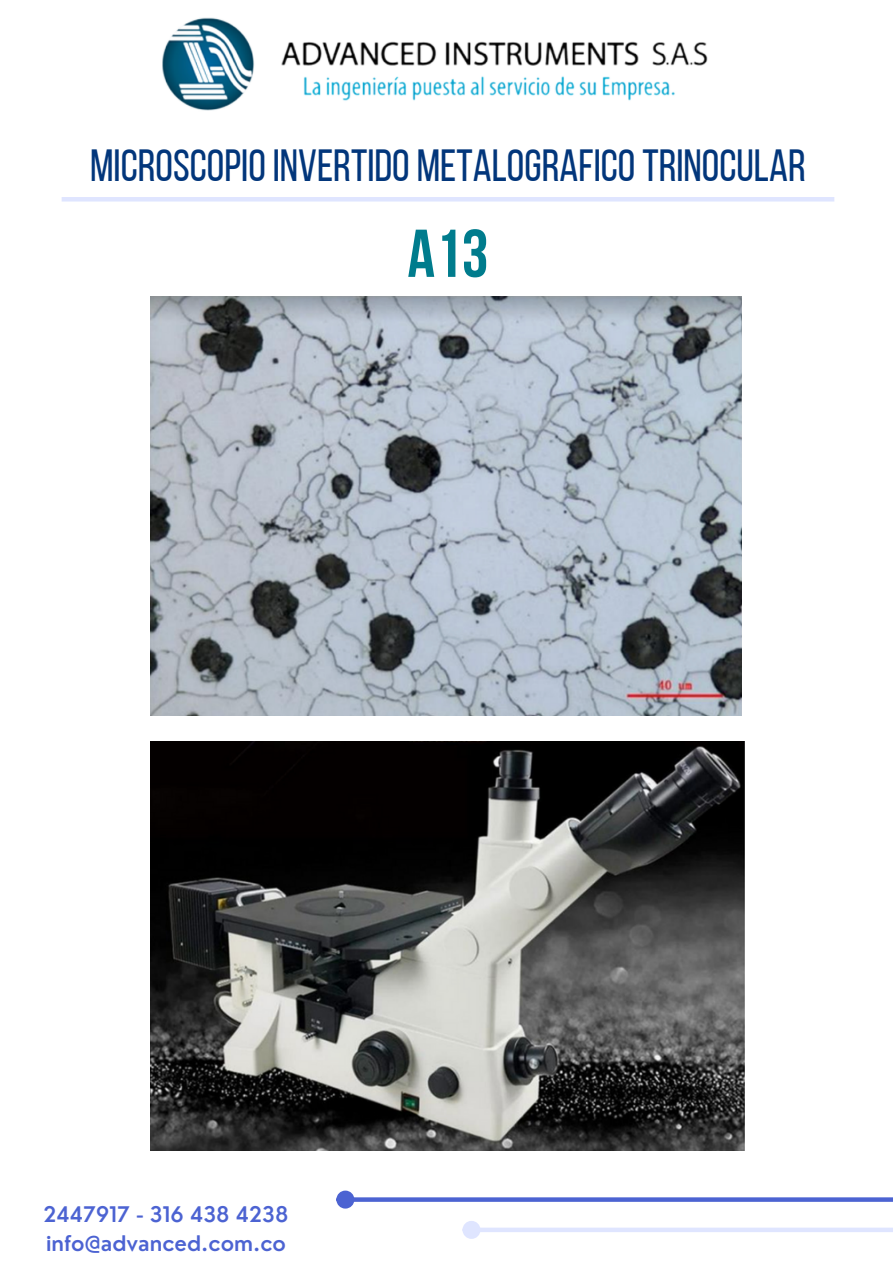
<style>
.page{position:relative;width:893px;height:1264px;background:#fff}
.page>*{position:absolute;margin:0;border:0;box-sizing:border-box;transform-origin:0 0}
.t1{font:700 67.5px "Bebas Neue";color:#007c8d}
.t2{font:45px "Bebas Neue";color:#02367b}
.t3{font:600 21px "Nourd";color:#4c63d2}
</style>
<div class="page">
<svg style="left:354px;top:1197px;width:538px;height:4px;background:#5b70d5"></svg>
<div style="left:338px;top:1192px;width:14px;height:14px;background:#4c63d2;border-radius:50%"></div>
<div style="left:336px;top:1190px;width:18px;height:18px;border:4px solid #4c63d2;border-radius:50%"></div>
<div style="left:479px;top:1227px;width:413px;height:5px;background:#dfe5ff"></div>
<div style="left:464px;top:1223px;width:14px;height:13px;background:#dfe5ff;border-radius:50%"></div>
<div style="left:462px;top:1220px;width:18px;height:18px;border:4px solid #dfe5ff;border-radius:50%"></div>
<img style="left:162px;top:17px;width:546px;height:94px">
<img style="left:151px;top:741px;width:593px;height:409px">
<img style="left:150px;top:297px;width:591px;height:418px">
<hr style="left:62px;top:197px;width:772px;height:4px;background:#dfe5ff">
<p class="t2" style="left:90px;top:147px;width:717px">MICROSCOPIOINVERTIDO METALOGRAFICO TRINOCULAR</p>
<p class="t1" style="left:407px;top:226px;width:82px">a13</p>
<p class="t3" style="left:44px;top:1201px;width:246px">2447917 - 316 438 4238</p>
<p class="t3" style="left:46px;top:1230px;width:241px">info@advanced.com.co</p>
</div>
